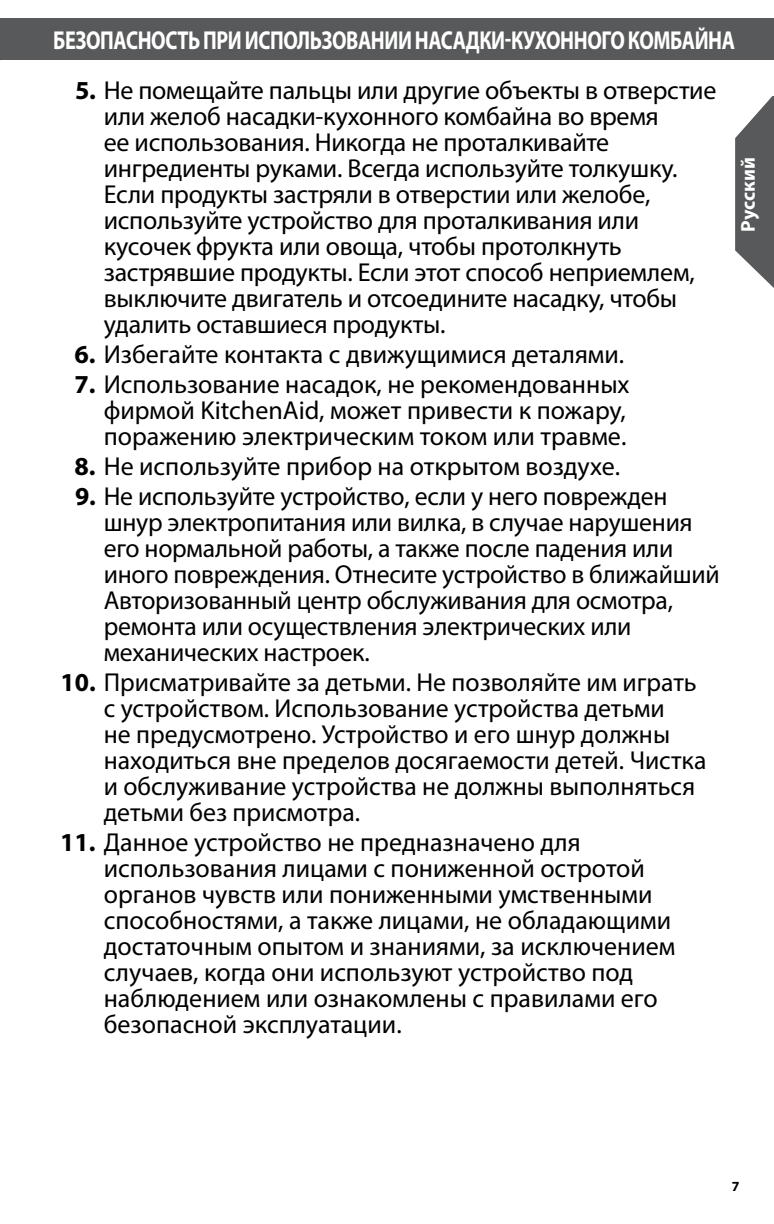
<style>
.page{position:relative;width:774px;height:1224px;background:#fff}
.page>*{position:absolute;margin:0;border:0;box-sizing:border-box;transform-origin:0 0}
.t1{font:26px/26px "Myriad Pro";letter-spacing:-.005em;color:#000}
.t2{font:700 26px "Myriad Pro";letter-spacing:-.02em;color:#fff;scale:.78 1}
.t3{font:700 20px "Myriad Pro";color:#fff}
.t4{font:700 14px "Myriad Pro";color:#000}
.s1{font-weight:700}
</style>
<div class="page">
<svg style="left:735px;top:96px;width:39px;height:192px"></svg>
<div style="left:0;top:18px;width:18px;height:42px;background:#58595b"></div>
<div style="left:1px;top:18px;width:773px;height:42px;background:#58595b"></div>
<p class="t2" style="left:53px;top:23px;width:876px">Безопасность при использовании насадки-кухонного комбайна</p>
<p class="t1" style="left:104px;top:77px;width:614px;text-indent:-29px"><span class="s1">5.</span> Не помещайте пальцы или другие объекты в отверстие или желоб насадки-кухонного комбайна во время<br>ее использования. Никогда не проталкивайте ингредиенты руками. Всегда используйте толкушку.<br>Если продукты застряли в отверстии или желобе, используйте устройство для проталкивания или кусочек фрукта или овоща, чтобы протолкнуть застрявшие продукты. Если этот способ неприемлем, выключите двигатель и отсоедините насадку, чтобы удалить оставшиеся продукты.</p>
<p class="t1" style="left:75px;top:341px;width:549px"><span class="s1">6.</span> Избегайте контакта с движущимися деталями.</p>
<p class="t1" style="left:104px;top:371px;width:527px;text-indent:-29px"><span class="s1">7.</span> Использование насадок, не рекомендованных фирмой KitchenAid, может привести к пожару, поражению электрическим током или травме.</p>
<p class="t1" style="left:75px;top:453px;width:545px"><span class="s1">8.</span> Не используйте прибор на открытом воздухе.</p>
<p class="t1" style="left:104px;top:483px;width:618px;text-indent:-28px"><span class="s1">9.</span> Не используйте устройство, если у него поврежден шнур электропитания или вилка, в случае нарушения его нормальной работы, а также после падения или иного повреждения. Отнесите устройство в ближайший Авторизованный центр обслуживания для осмотра, ремонта или осуществления электрических или механических настроек.</p>
<p class="t1" style="left:104px;top:669px;width:604px;text-indent:-43px"><span class="s1">10.</span> Присматривайте за детьми. Не позволяйте им играть с устройством. Использование устройства детьми<br>не предусмотрено. Устройство и его шнур должны находиться вне пределов досягаемости детей. Чистка и обслуживание устройства не должны выполняться детьми без присмотра.</p>
<p class="t1" style="left:104px;top:829px;width:573px;text-indent:-44px"><span class="s1">11.</span> Данное устройство не предназначено для использования лицами с пониженной остротой органов чувств или пониженными умственными способностями, а также лицами, не обладающими достаточным опытом и знаниями, за исключением случаев, когда они используют устройство под наблюдением или ознакомлены с правилами его безопасной эксплуатации.</p>
<p class="t3" style="left:735px;top:232px;width:76px;rotate:-90deg">Русский</p>
<p class="t4" style="left:732px;top:1178px;width:9px">7</p>
</div>
